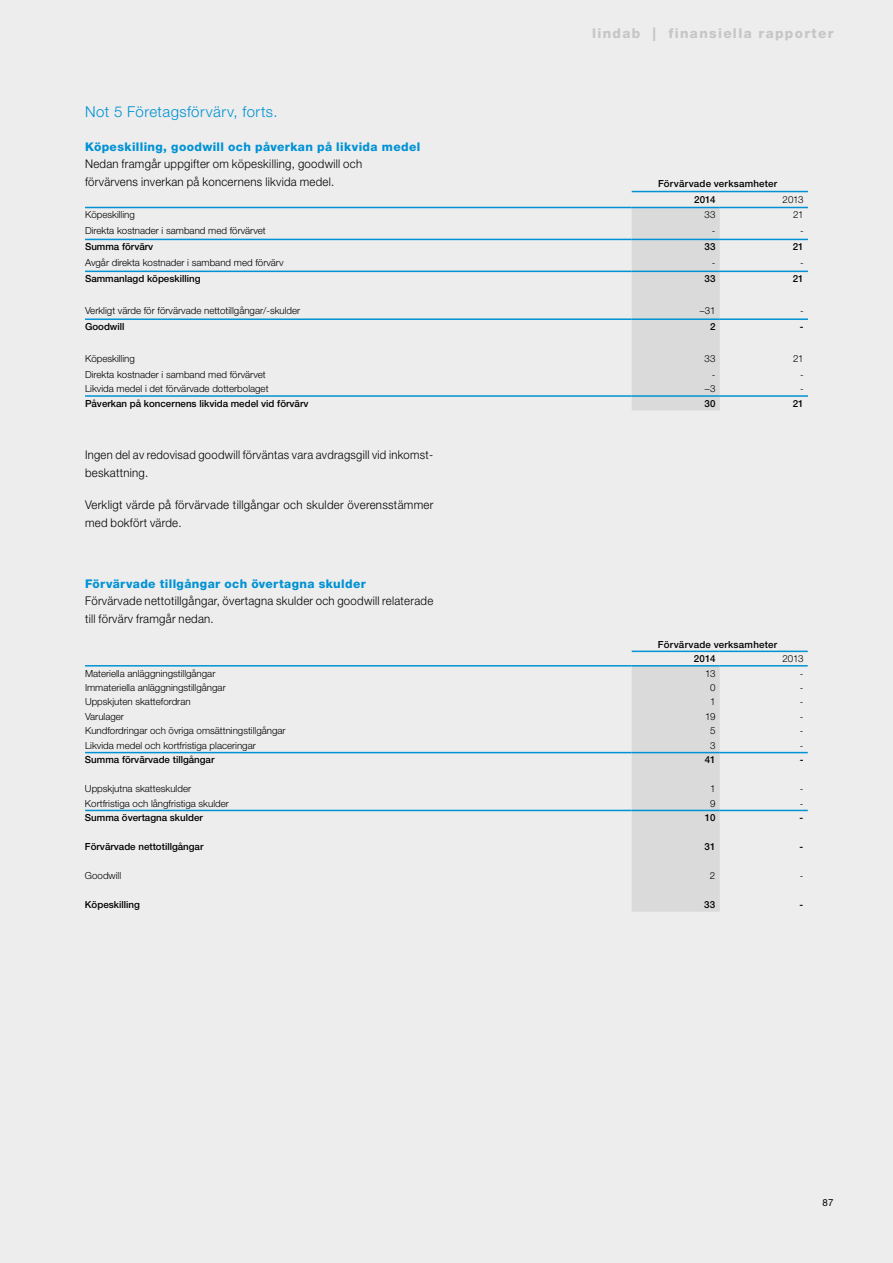
<style>
.page{position:relative;width:893px;height:1263px;background:#ededed}
.page>*{position:absolute;margin:0;border:0;box-sizing:border-box;transform-origin:0 0}
.t1{font:300 15px "Helvetica Neue LT Pro";letter-spacing:.03em;color:#0092d4}
.t2{font:800 13.5px "Helvetica Neue LT Pro";letter-spacing:.1em;color:#c6c6c6}
.t3{font:300 12px/18px "Helvetica Neue LT Pro";letter-spacing:.025em;color:#000;scale:.95 1}
.t4{font:800 12px "Helvetica Neue LT Pro";letter-spacing:.03em;color:#0092d4}
.t5{font:300 12px/18px "Helvetica Neue LT Pro";letter-spacing:.025em;color:#000;scale:.94 1}
.t6{font:300 9.75px "Helvetica Neue LT Pro";color:#000}
.t7{font:500 9.75px "Helvetica Neue LT Pro";color:#000}
.t8{font:500 9.75px/15.9px "Helvetica Neue LT Pro";letter-spacing:.02em;color:#000}
.t9{font:9.75px "Helvetica Neue LT Pro";color:#000}
</style>
<div class="page">
<div style="left:632px;top:208px;width:88px;height:202px;background:#dadada"></div>
<hr style="left:632px;top:191px;width:88px;height:1px;background:#0092d4">
<hr style="left:720px;top:191px;width:88px;height:1px;background:#0092d4">
<hr style="left:85px;top:207px;width:547px;height:1px;background:#0092d4">
<hr style="left:632px;top:207px;width:88px;height:1px;background:#0092d4">
<hr style="left:720px;top:207px;width:88px;height:1px;background:#0092d4">
<hr style="left:85px;top:239px;width:547px;height:1px;background:#0092d4">
<hr style="left:632px;top:239px;width:88px;height:1px;background:#0092d4">
<hr style="left:720px;top:239px;width:88px;height:1px;background:#0092d4">
<hr style="left:85px;top:271px;width:547px;height:1px;background:#0092d4">
<hr style="left:632px;top:271px;width:88px;height:1px;background:#0092d4">
<hr style="left:720px;top:271px;width:88px;height:1px;background:#0092d4">
<hr style="left:85px;top:318px;width:547px;height:2px;background:#0092d4">
<hr style="left:632px;top:318px;width:88px;height:2px;background:#0092d4">
<hr style="left:720px;top:318px;width:88px;height:2px;background:#0092d4">
<hr style="left:85px;top:395px;width:547px;height:2px;background:#0092d4">
<hr style="left:632px;top:395px;width:88px;height:2px;background:#0092d4">
<hr style="left:720px;top:395px;width:88px;height:2px;background:#0092d4">
<div style="left:632px;top:666px;width:88px;height:246px;background:#dadada"></div>
<hr style="left:632px;top:651px;width:88px;height:1px;background:#0092d4">
<hr style="left:720px;top:651px;width:88px;height:1px;background:#0092d4">
<hr style="left:85px;top:665px;width:547px;height:1px;background:#0092d4">
<hr style="left:632px;top:665px;width:88px;height:1px;background:#0092d4">
<hr style="left:720px;top:665px;width:88px;height:1px;background:#0092d4">
<hr style="left:85px;top:752px;width:547px;height:1px;background:#0092d4">
<hr style="left:632px;top:752px;width:88px;height:1px;background:#0092d4">
<hr style="left:720px;top:752px;width:88px;height:1px;background:#0092d4">
<hr style="left:85px;top:810px;width:547px;height:1px;background:#0092d4">
<hr style="left:632px;top:810px;width:88px;height:1px;background:#0092d4">
<hr style="left:720px;top:810px;width:88px;height:1px;background:#0092d4">
<h1 class="t1" style="left:85px;top:103px;width:194px">Not 5 Företagsförvärv, forts.</h1>
<p class="t4" style="left:85px;top:140px;width:337px">Köpeskilling, goodwill och påverkan på likvida medel</p>
<p class="t3" style="left:85px;top:154px;width:293px">Nedan framgår uppgifter om köpeskilling, goodwill och förvärvens inverkan på koncernens likvida medel.</p>
<h2 class="t2" style="left:592px;top:25px;width:243px">lindab | finansiella rapporter</h2>
<p class="t8" style="left:694px;top:175px;width:85px;text-indent:-36px">Förvärvade verksamheter<br>2014</p>
<p class="t6" style="left:782px;top:194px;width:23px">2013</p>
<p class="t6" style="left:85px;top:209px;width:51px">Köpeskilling</p>
<p class="t6" style="left:705px;top:209px;width:13px">33</p>
<p class="t6" style="left:793px;top:209px;width:12px">21</p>
<p class="t6" style="left:85px;top:225px;width:182px">Direkta kostnader i samband med förvärvet</p>
<p class="t6" style="left:712px;top:225px;width:5px">-</p>
<p class="t6" style="left:800px;top:225px;width:5px">-</p>
<p class="t7" style="left:85px;top:241px;width:70px">Summa förvärv</p>
<p class="t7" style="left:704px;top:241px;width:13px">33</p>
<p class="t7" style="left:793px;top:241px;width:12px">21</p>
<p class="t6" style="left:85px;top:257px;width:200px">Avgår direkta kostnader i samband med förvärv</p>
<p class="t6" style="left:712px;top:257px;width:5px">-</p>
<p class="t6" style="left:800px;top:257px;width:5px">-</p>
<p class="t7" style="left:85px;top:273px;width:117px">Sammanlagd köpeskilling</p>
<p class="t7" style="left:704px;top:273px;width:13px">33</p>
<p class="t7" style="left:793px;top:273px;width:12px">21</p>
<p class="t6" style="left:85px;top:305px;width:217px">Verkligt värde för förvärvade nettotillgångar/-skulder</p>
<p class="t6" style="left:700px;top:305px;width:17px">–31</p>
<p class="t6" style="left:800px;top:305px;width:5px">-</p>
<p class="t7" style="left:85px;top:321px;width:41px">Goodwill</p>
<p class="t7" style="left:710px;top:321px;width:7px">2</p>
<p class="t7" style="left:800px;top:321px;width:5px">-</p>
<p class="t6" style="left:85px;top:352px;width:51px">Köpeskilling</p>
<p class="t6" style="left:705px;top:352px;width:13px">33</p>
<p class="t6" style="left:793px;top:352px;width:12px">21</p>
<p class="t6" style="left:85px;top:368px;width:182px">Direkta kostnader i samband med förvärvet</p>
<p class="t6" style="left:712px;top:368px;width:5px">-</p>
<p class="t6" style="left:800px;top:368px;width:5px">-</p>
<p class="t6" style="left:85px;top:383px;width:185px">Likvida medel i det förvärvade dotterbolaget</p>
<p class="t6" style="left:705px;top:383px;width:12px">–3</p>
<p class="t6" style="left:800px;top:383px;width:5px">-</p>
<p class="t7" style="left:85px;top:397px;width:225px">Påverkan på koncernens likvida medel vid förvärv</p>
<p class="t7" style="left:704px;top:397px;width:13px">30</p>
<p class="t7" style="left:793px;top:397px;width:12px">21</p>
<p class="t5" style="left:85px;top:445px;width:372px">Ingen del av redovisad goodwill förväntas vara avdragsgill vid inkomst&shy;beskattning.</p>
<p class="t3" style="left:85px;top:495px;width:368px">Verkligt värde på förvärvade tillgångar och skulder överensstämmer med bokfört värde.</p>
<p class="t4" style="left:85px;top:577px;width:282px">Förvärvade tillgångar och övertagna skulder</p>
<p class="t3" style="left:85px;top:591px;width:368px">Förvärvade nettotillgångar, övertagna skulder och goodwill relaterade till förvärv framgår nedan.</p>
<p class="t8" style="left:694px;top:637px;width:85px;line-height:14.4px;text-indent:-36px">Förvärvade verksamheter<br>2014</p>
<p class="t6" style="left:782px;top:653px;width:23px">2013</p>
<p class="t6" style="left:85px;top:667px;width:132px">Materiella anläggningstillgångar</p>
<p class="t6" style="left:705px;top:667px;width:12px">13</p>
<p class="t6" style="left:800px;top:667px;width:5px">-</p>
<p class="t6" style="left:85px;top:681px;width:142px">Immateriella anläggningstillgångar</p>
<p class="t6" style="left:710px;top:681px;width:7px">0</p>
<p class="t6" style="left:800px;top:681px;width:5px">-</p>
<p class="t6" style="left:85px;top:696px;width:107px">Uppskjuten skattefordran</p>
<p class="t6" style="left:710px;top:696px;width:7px">1</p>
<p class="t6" style="left:800px;top:696px;width:5px">-</p>
<p class="t6" style="left:85px;top:710px;width:41px">Varulager</p>
<p class="t6" style="left:705px;top:710px;width:12px">19</p>
<p class="t6" style="left:800px;top:710px;width:5px">-</p>
<p class="t6" style="left:85px;top:725px;width:202px">Kundfordringar och övriga omsättningstillgångar</p>
<p class="t6" style="left:710px;top:725px;width:7px">5</p>
<p class="t6" style="left:800px;top:725px;width:5px">-</p>
<p class="t6" style="left:85px;top:739px;width:172px">Likvida medel och kortfristiga placeringar</p>
<p class="t6" style="left:710px;top:739px;width:7px">3</p>
<p class="t6" style="left:800px;top:739px;width:5px">-</p>
<p class="t7" style="left:85px;top:754px;width:131px">Summa förvärvade tillgångar</p>
<p class="t7" style="left:705px;top:754px;width:12px">41</p>
<p class="t7" style="left:800px;top:754px;width:5px">-</p>
<p class="t6" style="left:85px;top:783px;width:108px">Uppskjutna skatteskulder</p>
<p class="t6" style="left:710px;top:783px;width:7px">1</p>
<p class="t6" style="left:800px;top:783px;width:5px">-</p>
<p class="t6" style="left:85px;top:797px;width:145px">Kortfristiga och långfristiga skulder</p>
<p class="t6" style="left:710px;top:797px;width:7px">9</p>
<p class="t6" style="left:800px;top:797px;width:5px">-</p>
<p class="t7" style="left:85px;top:812px;width:119px">Summa övertagna skulder</p>
<p class="t7" style="left:705px;top:812px;width:12px">10</p>
<p class="t7" style="left:800px;top:812px;width:5px">-</p>
<p class="t7" style="left:85px;top:841px;width:120px">Förvärvade nettotillgångar</p>
<p class="t7" style="left:704px;top:841px;width:12px">31</p>
<p class="t7" style="left:800px;top:841px;width:5px">-</p>
<p class="t6" style="left:85px;top:869px;width:38px">Goodwill</p>
<p class="t6" style="left:710px;top:869px;width:7px">2</p>
<p class="t6" style="left:800px;top:869px;width:5px">-</p>
<p class="t7" style="left:85px;top:898px;width:56px">Köpeskilling</p>
<p class="t7" style="left:704px;top:898px;width:13px">33</p>
<p class="t7" style="left:800px;top:898px;width:5px">-</p>
<p class="t9" style="left:823px;top:1196px;width:12px">87</p>
</div>
